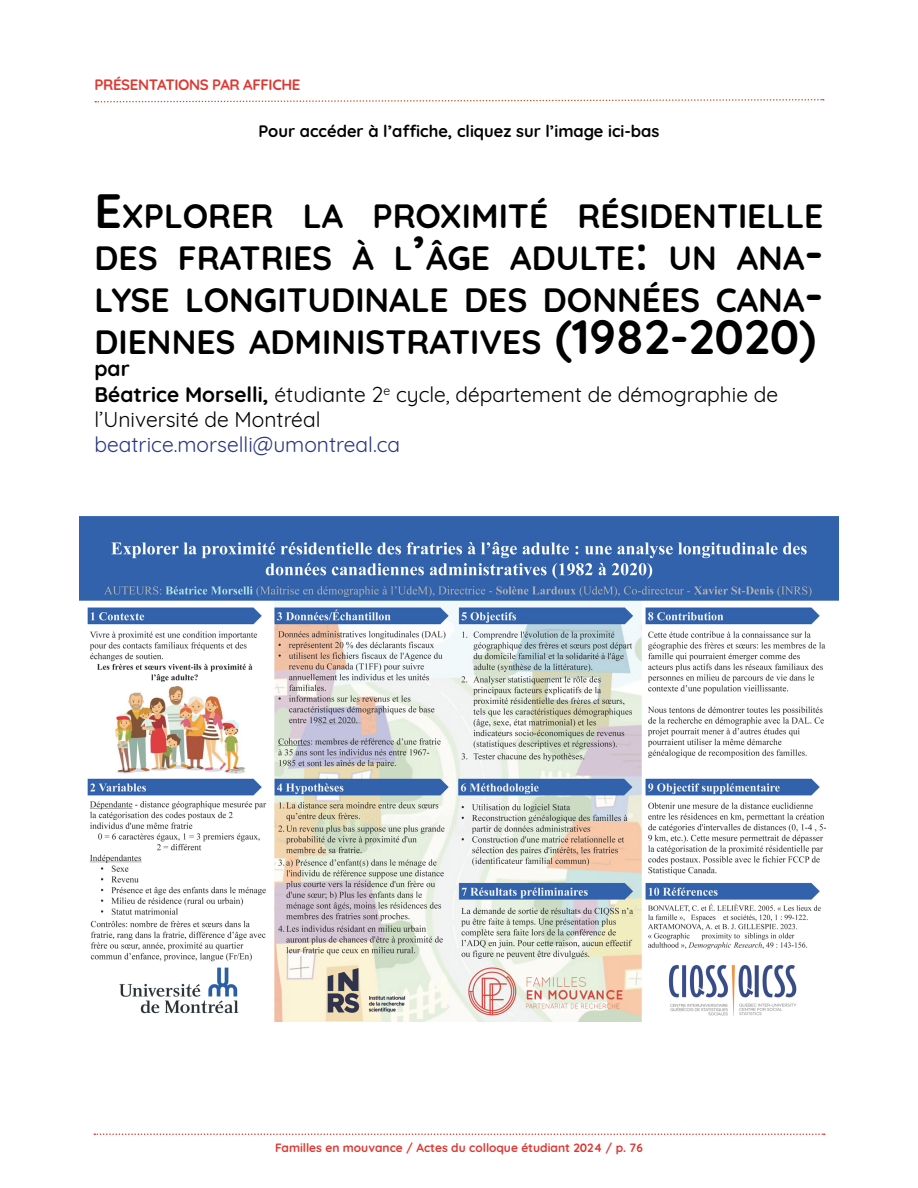
<style>
.page{position:relative;width:918px;height:1188px;background:#fff}
.page>*{position:absolute;margin:0;border:0;box-sizing:border-box;transform-origin:0 0}
.t1{font:700 33.6px/42px "Quicksand";color:#000;text-align:justify}
.t2{font:21px/25.2px "Quicksand";color:#000}
.t3{font:21px "Quicksand";color:#283583}
.t4{font:700 16.5px "Quicksand";color:#000}
.t5{font:700 15px "Quicksand";letter-spacing:-.025em;color:#df3832}
.t6{font:700 12px "Quicksand";color:#df3832}
.s1{font-size:48px}
.s2{font-weight:700}
</style>
<div class="page">
<svg style="left:94px;top:1133px;width:731px;height:2px"></svg>
<svg style="left:95px;top:99px;width:729px;height:4px"></svg>
<img style="left:80px;top:516px;width:758px;height:506px">
<p class="t5" style="left:95px;top:72px;width:207px">PRÉSENTATIONS PAR AFFICHE</p>
<p class="t4" style="left:259px;top:118px;width:402px">Pour accéder à l’affiche, cliquez sur l’image ici-bas</p>
<p class="t1" style="left:95px;top:192px;width:731px"><span class="s1">E</span>XPLORER LA PROXIMITÉ RÉSIDENTIELLE DES FRATRIES À L<span class="s1">’</span>ÂGE ADULTE<span class="s1">:</span> UN ANA<span class="s1">-</span>LYSE LONGITUDINALE DES DONNÉES CANA<span class="s1">-</span>DIENNES ADMINISTRATIVES <span class="s1">(1982-2020)</span></p>
<p class="t2" style="left:95px;top:354px;width:685px"><span class="s2">par<br>Béatrice Morselli,</span> étudiante 2<sup>e</sup> cycle, département de démographie de l’Université de Montréal</p>
<p class="t3" style="left:95px;top:428px;width:307px">beatrice.morselli@umontreal.ca</p>
<p class="t6" style="left:275px;top:1138px;width:369px">Familles en mouvance / Actes du colloque étudiant 2024 / p. 76</p>
</div>
